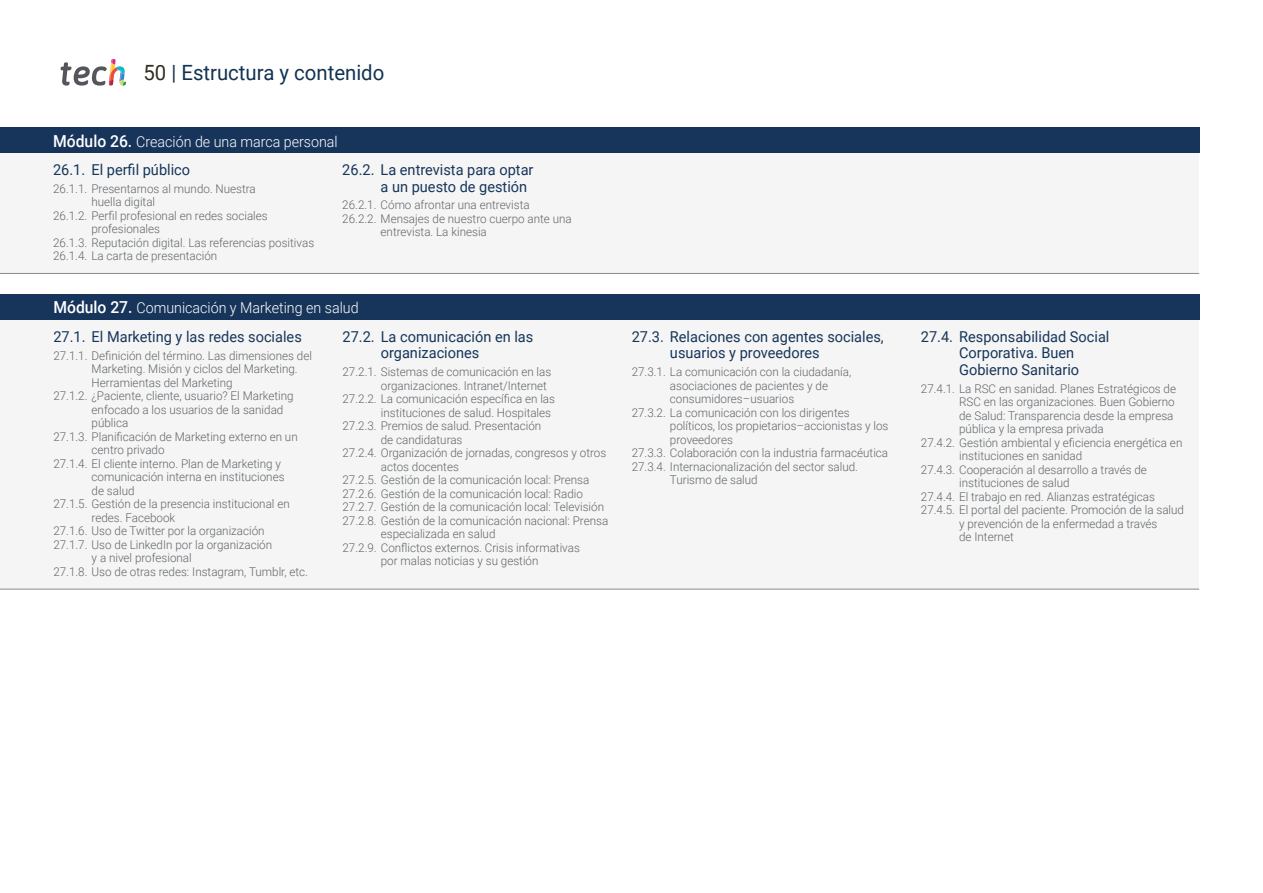
<style>
.page{position:relative;width:1263px;height:893px;background:#fff}
.page>*{position:absolute;margin:0;border:0;box-sizing:border-box;transform-origin:0 0}
.t1{font:21px "Roboto";color:#123352}
.t2{font:15px/16.5px "Roboto";color:#17355b}
.t3{font:300 15px "Roboto";color:#fff;scale:.95 1}
.t4{font:300 12px "Roboto";color:#61646a}
.s1{color:#312e20}
.s2{font-weight:500;font-size:16.5px}
</style>
<div class="page">
<div style="left:0;top:153px;width:1199px;height:121px;background:#f4f5f4"></div>
<div style="left:0;top:128px;width:1199px;height:25px;background:#17355b"></div>
<hr style="left:0;top:273px;width:1199px;height:1px;background:#878a8e">
<div style="left:0;top:319px;width:1199px;height:270px;background:#f4f5f4"></div>
<div style="left:0;top:295px;width:1199px;height:25px;background:#17355b"></div>
<hr style="left:0;top:589px;width:1199px;height:1px;background:#878a8e">
<svg style="left:61px;top:59px;width:65px;height:27px"></svg>
<h1 class="t1" style="left:144px;top:57px;width:242px"><span class="s1">50</span> | Estructura y contenido</h1>
<p class="t3" style="left:53px;top:131px;width:301px"><span class="s2">Módulo 26.</span> Creación de una marca personal</p>
<p class="t2" style="left:53px;top:161px;width:138px">26.1. El perfil público</p>
<p class="t4" style="left:53px;top:180px;width:204px">26.1.1. Presentarnos al mundo. Nuestra</p>
<p class="t4" style="left:91px;top:194px;width:65px">huella digital</p>
<p class="t4" style="left:53px;top:207px;width:216px">26.1.2. Perfil profesional en redes sociales</p>
<p class="t4" style="left:91px;top:221px;width:70px">profesionales</p>
<p class="t4" style="left:53px;top:234px;width:263px">26.1.3. Reputación digital. Las referencias positivas</p>
<p class="t4" style="left:53px;top:248px;width:166px">26.1.4. La carta de presentación</p>
<p class="t2" style="left:381px;top:161px;width:154px;text-indent:-38px">26.2. La entrevista para optar a un puesto de gestión</p>
<p class="t4" style="left:342px;top:197px;width:189px">26.2.1. Cómo afrontar una entrevista</p>
<p class="t4" style="left:342px;top:210px;width:231px">26.2.2. Mensajes de nuestro cuerpo ante una</p>
<p class="t4" style="left:381px;top:224px;width:108px">entrevista. La kinesia</p>
<p class="t3" style="left:53px;top:298px;width:323px"><span class="s2">Módulo 27.</span> Comunicación y Marketing en salud</p>
<p class="t2" style="left:53px;top:328px;width:250px">27.1. El Marketing y las redes sociales</p>
<p class="t4" style="left:53px;top:347px;width:260px">27.1.1. Definición del término. Las dimensiones del</p>
<p class="t4" style="left:92px;top:360px;width:208px">Marketing. Misión y ciclos del Marketing.</p>
<p class="t4" style="left:92px;top:374px;width:143px">Herramientas del Marketing</p>
<p class="t4" style="left:53px;top:387px;width:242px">27.1.2. ¿Paciente, cliente, usuario? El Marketing</p>
<p class="t4" style="left:92px;top:401px;width:193px">enfocado a los usuarios de la sanidad</p>
<p class="t4" style="left:92px;top:414px;width:38px">pública</p>
<p class="t4" style="left:53px;top:428px;width:246px">27.1.3. Planificación de Marketing externo en un</p>
<p class="t4" style="left:92px;top:441px;width:74px">centro privado</p>
<p class="t4" style="left:53px;top:455px;width:229px">27.1.4. El cliente interno. Plan de Marketing y</p>
<p class="t4" style="left:92px;top:468px;width:194px">comunicación interna en instituciones</p>
<p class="t4" style="left:92px;top:482px;width:44px">de salud</p>
<p class="t4" style="left:53px;top:495px;width:238px">27.1.5. Gestión de la presencia institucional en</p>
<p class="t4" style="left:92px;top:509px;width:85px">redes. Facebook</p>
<p class="t4" style="left:53px;top:522px;width:213px">27.1.6. Uso de Twitter por la organización</p>
<p class="t4" style="left:53px;top:536px;width:220px">27.1.7. Uso de LinkedIn por la organización</p>
<p class="t4" style="left:92px;top:549px;width:102px">y a nivel profesional</p>
<p class="t4" style="left:53px;top:563px;width:256px">27.1.8. Uso de otras redes: Instagram, Tumblr, etc.</p>
<p class="t2" style="left:381px;top:328px;width:154px;text-indent:-38px">27.2. La comunicación en las organizaciones</p>
<p class="t4" style="left:342px;top:363px;width:210px">27.2.1. Sistemas de comunicación en las</p>
<p class="t4" style="left:381px;top:377px;width:168px">organizaciones. Intranet/Internet</p>
<p class="t4" style="left:342px;top:390px;width:214px">27.2.2. La comunicación específica en las</p>
<p class="t4" style="left:381px;top:404px;width:172px">instituciones de salud. Hospitales</p>
<p class="t4" style="left:342px;top:417px;width:200px">27.2.3. Premios de salud. Presentación</p>
<p class="t4" style="left:381px;top:431px;width:83px">de candidaturas</p>
<p class="t4" style="left:342px;top:444px;width:265px">27.2.4. Organización de jornadas, congresos y otros</p>
<p class="t4" style="left:381px;top:458px;width:80px">actos docentes</p>
<p class="t4" style="left:342px;top:471px;width:248px">27.2.5. Gestión de la comunicación local: Prensa</p>
<p class="t4" style="left:342px;top:485px;width:242px">27.2.6. Gestión de la comunicación local: Radio</p>
<p class="t4" style="left:342px;top:498px;width:263px">27.2.7. Gestión de la comunicación local: Televisión</p>
<p class="t4" style="left:342px;top:512px;width:267px">27.2.8. Gestión de la comunicación nacional: Prensa</p>
<p class="t4" style="left:381px;top:525px;width:116px">especializada en salud</p>
<p class="t4" style="left:342px;top:539px;width:239px">27.2.9. Conflictos externos. Crisis informativas</p>
<p class="t4" style="left:381px;top:552px;width:159px">por malas noticias y su gestión</p>
<p class="t2" style="left:670px;top:328px;width:215px;text-indent:-38px">27.3. Relaciones con agentes sociales, usuarios y proveedores</p>
<p class="t4" style="left:632px;top:363px;width:221px">27.3.1. La comunicación con la ciudadanía,</p>
<p class="t4" style="left:670px;top:377px;width:160px">asociaciones de pacientes y de</p>
<p class="t4" style="left:670px;top:390px;width:126px">consumidores–usuarios</p>
<p class="t4" style="left:632px;top:404px;width:219px">27.3.2. La comunicación con los dirigentes</p>
<p class="t4" style="left:670px;top:417px;width:220px">políticos, los propietarios–accionistas y los</p>
<p class="t4" style="left:670px;top:431px;width:64px">proveedores</p>
<p class="t4" style="left:632px;top:444px;width:258px">27.3.3. Colaboración con la industria farmacéutica</p>
<p class="t4" style="left:632px;top:458px;width:228px">27.3.4. Internacionalización del sector salud.</p>
<p class="t4" style="left:670px;top:471px;width:89px">Turismo de salud</p>
<p class="t2" style="left:921px;top:328px;width:190px;text-align:center">27.4. Responsabilidad Social<br>Corporativa. Buen<br>Gobierno Sanitario</p>
<p class="t4" style="left:921px;top:380px;width:257px">27.4.1. La RSC en sanidad. Planes Estratégicos de</p>
<p class="t4" style="left:959px;top:393px;width:217px">RSC en las organizaciones. Buen Gobierno</p>
<p class="t4" style="left:959px;top:407px;width:216px">de Salud: Transparencia desde la empresa</p>
<p class="t4" style="left:959px;top:420px;width:146px">pública y la empresa privada</p>
<p class="t4" style="left:921px;top:434px;width:263px">27.4.2. Gestión ambiental y eficiencia energética en</p>
<p class="t4" style="left:959px;top:447px;width:125px">instituciones en sanidad</p>
<p class="t4" style="left:921px;top:461px;width:228px">27.4.3. Cooperación al desarrollo a través de</p>
<p class="t4" style="left:959px;top:474px;width:112px">instituciones de salud</p>
<p class="t4" style="left:921px;top:488px;width:236px">27.4.4. El trabajo en red. Alianzas estratégicas</p>
<p class="t4" style="left:921px;top:501px;width:265px">27.4.5. El portal del paciente. Promoción de la salud</p>
<p class="t4" style="left:959px;top:515px;width:200px">y prevención de la enfermedad a través</p>
<p class="t4" style="left:959px;top:528px;width:56px">de Internet</p>
</div>
